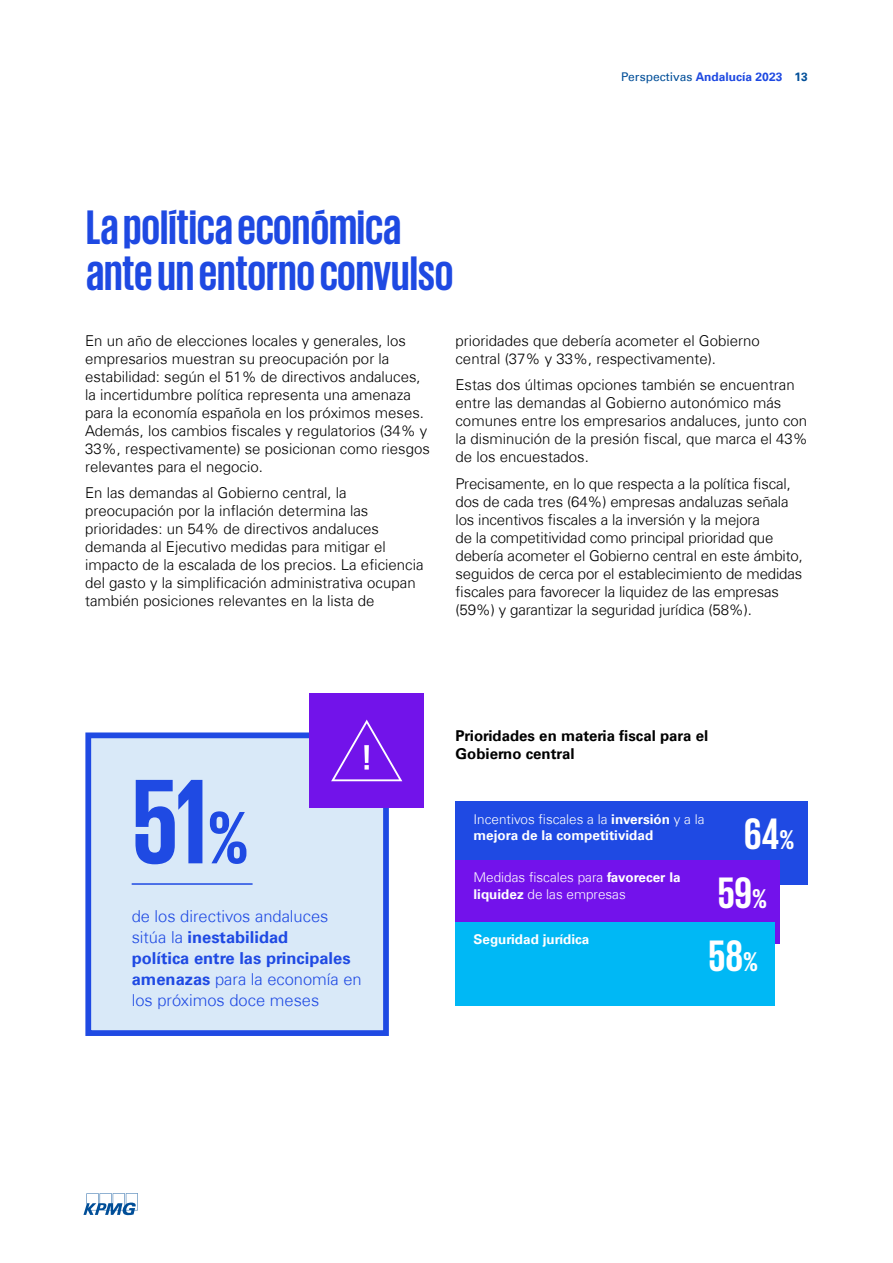
<style>
.page{position:relative;width:893px;height:1263px;background:#fff}
.page>*{position:absolute;margin:0;border:0;box-sizing:border-box;transform-origin:0 0}
.t1{font:700 123px "KPMG";color:#1f4ae3}
.t2{font:700 49.5px/46.5px "KPMG";color:#1e49e2}
.t3{font:700 45px/58.8px "KPMG";color:#fff}
.t4{font:300 16.5px/21px "Universfor KPMG";color:#1f4ae3}
.t5{font:300 15px/18px "Universfor KPMG";color:#000}
.t6{font:700 15px/18px "Universfor KPMG";color:#000}
.t7{font:700 13.5px/16.5px "Universfor KPMG";color:#fff}
.t8{font:300 13.5px/16.5px "Universfor KPMG";color:#fff}
.t9{font:700 12px "Universfor KPMG";color:#1e49e2}
.s1{font-weight:400;color:#004e98}
.s2{color:#004e98}
.s3{font-size:75.75px}
.s4{font-weight:700}
.s5{font-weight:300}
.s6{font-size:27.6px}
</style>
<div class="page">
<svg style="left:83px;top:1193px;width:55px;height:22px"></svg>
<div style="left:455px;top:801px;width:353px;height:84px;background:#1f4ae3"></div>
<div style="left:455px;top:860px;width:325px;height:83px;background:#7312eb"></div>
<div style="left:455px;top:923px;width:320px;height:83px;background:#00b8f5"></div>
<div style="left:85px;top:732px;width:304px;height:304px;background:#d9e9f8;border:6px solid #1f4ae3"></div>
<div style="left:310px;top:693px;width:114px;height:114px;background:#7213ea"></div>
<hr style="left:132px;top:883px;width:121px;height:2px;background:#1f4ae3">
<svg style="left:331px;top:719px;width:71px;height:62px"></svg>
<h2 class="t2" style="left:86px;top:202px;width:369px">La política económica ante un entorno convulso</h2>
<p class="t9" style="left:621px;top:70px;width:188px"><span class="s1">Perspectivas</span> Andalucía 2023 <span class="s2">13</span></p>
<p class="t5" style="left:85px;top:332px;width:346px">En un año de elecciones locales y generales, los empresarios muestran su preocupación por la estabilidad: según el 51% de directivos andaluces, la incertidumbre política representa una amenaza para la economía española en los próximos meses.<br>Además, los cambios fiscales y regulatorios (34% y 33%, respectivamente) se posicionan como riesgos relevantes para el negocio.</p>
<p class="t5" style="left:85px;top:484px;width:340px">En las demandas al Gobierno central, la preocupación por la inflación determina las prioridades: un 54% de directivos andaluces demanda al Ejecutivo medidas para mitigar el impacto de la escalada de los precios. La eficiencia del gasto y la simplificación administrativa ocupan también posiciones relevantes en la lista de</p>
<p class="t5" style="left:455px;top:332px;width:306px">prioridades que debería acometer el Gobierno central (37% y 33%, respectivamente).</p>
<p class="t5" style="left:455px;top:376px;width:354px">Estas dos últimas opciones también se encuentran entre las demandas al Gobierno autonómico más comunes entre los empresarios andaluces, junto con la disminución de la presión fiscal, que marca el 43% de los encuestados.</p>
<p class="t5" style="left:455px;top:475px;width:349px">Precisamente, en lo que respecta a la política fiscal, dos de cada tres (64%) empresas andaluzas señala los incentivos fiscales a la inversión y la mejora<br>de la competitividad como principal prioridad que debería acometer el Gobierno central en este ámbito, seguidos de cerca por el establecimiento de medidas fiscales para favorecer la liquidez de las empresas (59%) y garantizar la seguridad jurídica (58%).</p>
<h1 class="t1" style="left:132px;top:760px;width:118px">51<span class="s3">%</span></h1>
<p class="t4" style="left:132px;top:906px;width:232px">de los directivos andaluces sitúa la <span class="s4">inestabilidad<br>política entre las principales amenazas</span> para la economía en los próximos doce meses</p>
<p class="t6" style="left:455px;top:727px;width:254px">Prioridades en materia fiscal para el<br>Gobierno central</p>
<p class="t7" style="left:473px;top:811px;width:232px"><span class="s5">Incentivos fiscales a la</span> inversión <span class="s5">y a la </span>mejora de la competitividad</p>
<p class="t8" style="left:473px;top:869px;width:209px">Medidas fiscales para <span class="s4">favorecer la liquidez</span> de las empresas</p>
<p class="t7" style="left:473px;top:931px;width:117px">Seguridad jurídica</p>
<h3 class="t3" style="left:718px;top:803px;width:78px;text-indent:27px">64<span class="s6">%<br></span>59<span class="s6">%</span></h3>
<h3 class="t3" style="left:708px;top:924px;width:51px">58<span class="s6">%</span></h3>
</div>
